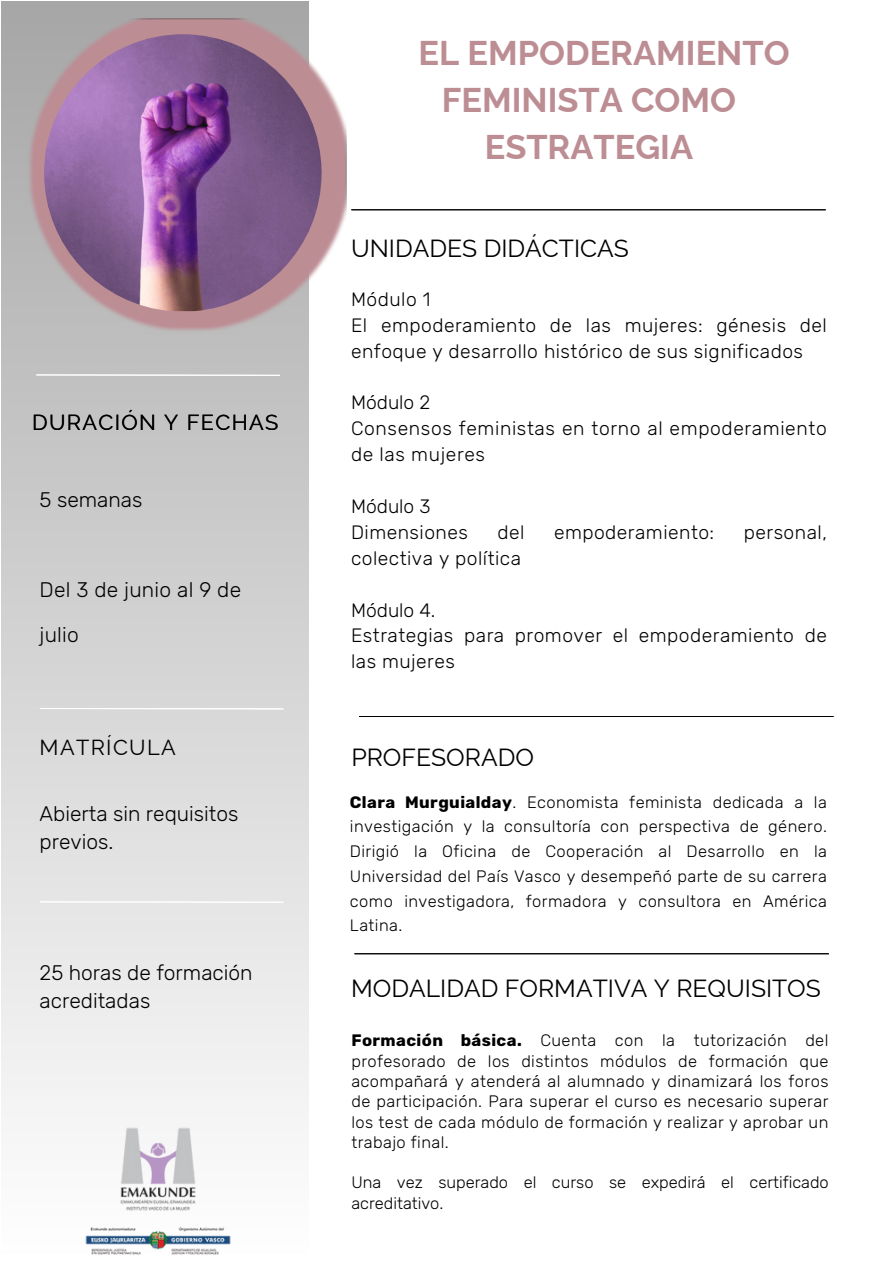
<style>
.page{position:relative;width:894px;height:1264px;background:#fff}
.page>*{position:absolute;margin:0;border:0;box-sizing:border-box;transform-origin:0 0}
.t1{font:700 34.35px "Raleway";color:#bd8d94}
.t2{font:24.75px "Raleway";color:#000}
.t3{font:21.75px "Raleway";letter-spacing:.06em;color:#000}
.t4{font:300 21px/28.2px "Rubik";color:#000}
.t5{font:300 19.2px/25.8px "Rubik";letter-spacing:.025em;color:#000}
.t6{font:300 16.5px/20.2px "Rubik";letter-spacing:.025em;color:#000;text-align:justify}
.t7{font:300 16.5px/20.2px "Rubik";color:#000}
.s1{font-weight:700}
</style>
<div class="page">
<hr style="left:351px;top:209px;width:474px;height:1px;background:#000">
<img style="left:27px;top:18px;width:319px;height:315px">
<img style="left:44px;top:34px;width:277px;height:277px;border-radius:135px">
<img style="left:84px;top:1126px;width:148px;height:129px">
<hr style="left:359px;top:716px;width:473px;height:1px;background:#000">
<hr style="left:354px;top:953px;width:474px;height:1px;background:#000">
<h5 class="t3" style="left:32px;top:410px;width:248px">DURACIÓN Y FECHAS</h5>
<h2 class="t4" style="left:40px;top:486px;width:104px">5 semanas</h2>
<h5 class="t4" style="left:40px;top:567px;width:203px;line-height:45px">Del 3 de junio al 9 de julio</h5>
<h5 class="t3" style="left:40px;top:735px;width:138px">MATRÍCULA</h5>
<h1 class="t4" style="left:40px;top:799px;width:200px">Abierta sin requisitos previos.</h1>
<p class="t4" style="left:40px;top:958px;width:214px">25 horas de formación acreditadas</p>
<h4 class="t1" style="left:418px;top:32px;width:372px">EL EMPODERAMIENTO</h4>
<h4 class="t1" style="left:441px;top:80px;width:296px">FEMINISTA COMO</h4>
<h4 class="t1" style="left:484px;top:127px;width:210px">ESTRATEGIA</h4>
<h4 class="t2" style="left:351px;top:234px;width:279px">UNIDADES DIDÁCTICAS</h4>
<h4 class="t5" style="left:351px;top:286px;width:477px">Módulo 1<br>El empoderamiento de las mujeres: génesis del enfoque y desarrollo histórico de sus significados</h4>
<p class="t5" style="left:351px;top:390px;width:477px">Módulo 2<br>Consensos feministas en torno al empoderamiento de las mujeres</p>
<h3 class="t5" style="left:351px;top:493px;width:118px">Módulo 3<br>Dimensiones</h3>
<h3 class="t5" style="left:497px;top:519px;width:28px">del</h3>
<h3 class="t5" style="left:554px;top:519px;width:162px">empoderamiento:</h3>
<h3 class="t5" style="left:743px;top:519px;width:85px">personal,</h3>
<h3 class="t5" style="left:351px;top:545px;width:171px">colectiva y política</h3>
<h4 class="t5" style="left:351px;top:597px;width:477px">Módulo 4.<br>Estrategias para promover el empoderamiento de las mujeres</h4>
<p class="t2" style="left:351px;top:742px;width:184px">PROFESORADO</p>
<p class="t6" style="left:350px;top:789px;width:478px;line-height:24.8px"><span class="s1">Clara Murguialday</span>. Economista feminista dedicada a la investigación y la consultoría con perspectiva de género.<br>Dirigió la Oficina de Cooperación al Desarrollo en la Universidad del País Vasco y desempeñó parte de su carrera como investigadora, formadora y consultora en América Latina.</p>
<p class="t2" style="left:351px;top:973px;width:471px">MODALIDAD FORMATIVA Y REQUISITOS</p>
<p class="t6" style="left:351px;top:1030px;width:478px"><span class="s1">Formación básica.</span> Cuenta con la tutorización del profesorado de los distintos módulos de formación que acompañará y atenderá al alumnado y dinamizará los foros de participación. Para superar el curso es necesario superar los test de cada módulo de formación y realizar y aprobar un trabajo final.</p>
<p class="t7" style="left:351px;top:1172px;width:479px">Una vez superado el curso se expedirá el certificado acreditativo.</p>
</div>
